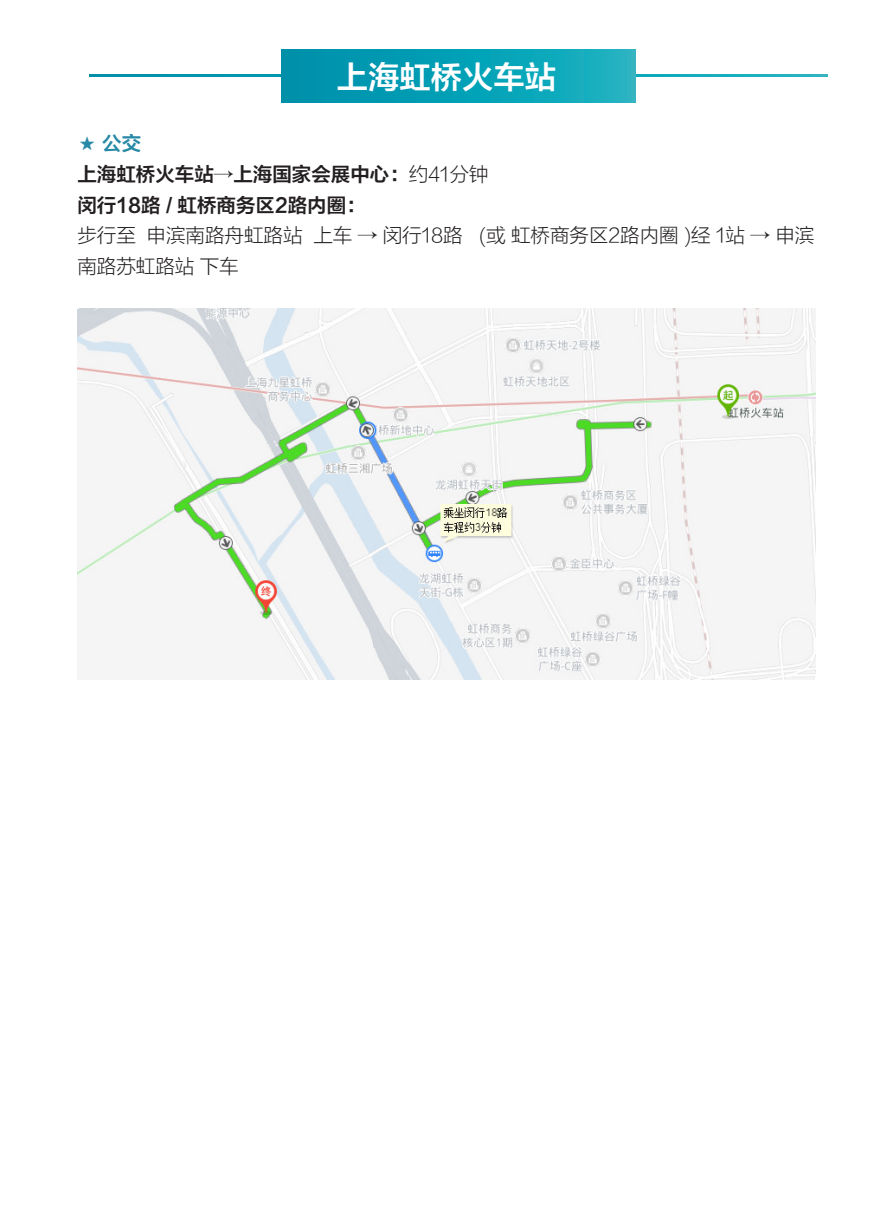
<style>
.page{position:relative;width:893px;height:1212px;background:#fff}
.page>*{position:absolute;margin:0;border:0;box-sizing:border-box;transform-origin:0 0}
.t1{font:31.35px "FZLTZCHK GBK1 0";color:#fff}
.t2{font:19.5px/30.6px "Lantinghei SC Extralight";color:#231f20}
.t3{font:19.5px/30.6px "FZLTZCHK GBK1 0";color:#231f20}
.s1{color:#2789a5}
.s2{font-family:"Lantinghei SC Extralight"}
</style>
<div class="page">
<svg style="left:89px;top:75px;width:738px;height:2px"></svg>
<svg style="left:281px;top:49px;width:354px;height:54px;background:#08a0b6"></svg>
<img style="left:77px;top:308px;width:739px;height:371px">
<h1 class="t1" style="left:337px;top:59px;width:221px">上海虹桥火车站</h1>
<p class="t3" style="left:77px;top:129px;width:413px"><span class="s1">★ 公交<br></span>上海虹桥火车站→上海国家会展中心：<span class="s2">约41分钟</span>闵行18路 / 虹桥商务区2路内圈：</p>
<p class="t2" style="left:77px;top:221px;width:739px">步行至 申滨南路舟虹路站 上车 → 闵行18路 (或 虹桥商务区2路内圈 )经 1站 → 申滨南路苏虹路站 下车</p>
</div>
